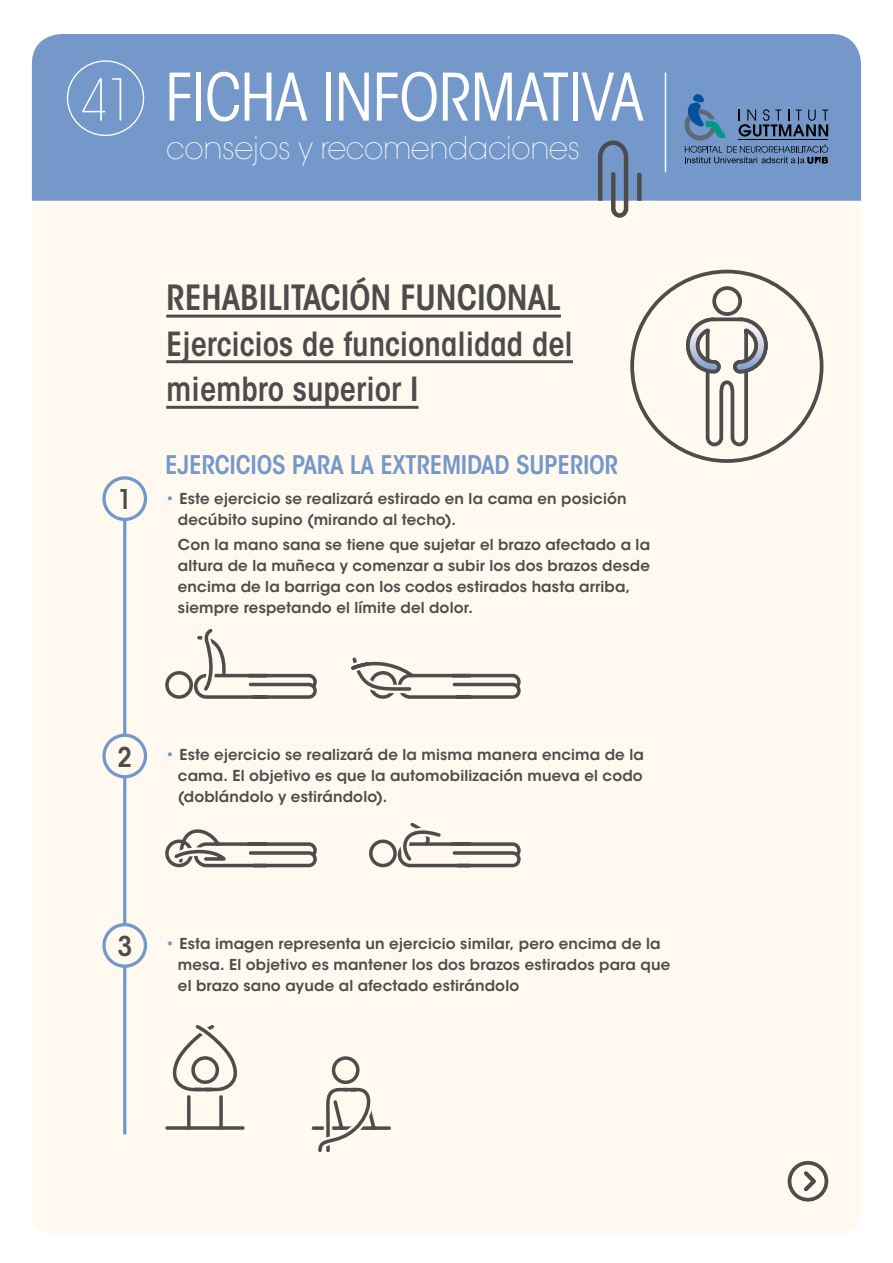
<style>
.page{position:relative;width:893px;height:1263px;background:#fff}
.page>*{position:absolute;margin:0;border:0;box-sizing:border-box;transform-origin:0 0}
.t1{font:condensed 64.8px "ITC Avant Garde Std";letter-spacing:-.01em;color:#fff}
.t2{font:200 condensed 57.3px "ITC Avant Garde Std";color:#fff}
.t3{font:600 condensed 34.5px "ITC Avant Garde Std";color:#4c4c4c}
.t4{font:600 condensed 33px/45.6px "ITC Avant Garde Std";color:#4c4c4c}
.t5{font:200 31.2px "ITC Avant Garde Std";letter-spacing:-.01em;color:#fff;scale:.96 1}
.t6{font:600 condensed 27.15px "ITC Avant Garde Std";color:#4d4d4d}
.t7{font:600 condensed 25.5px "ITC Avant Garde Std";letter-spacing:-.01em;color:#7498ca}
.t8{font:600 15px/21px "ITC Avant Garde Std";letter-spacing:.005em;color:#4d4d4d}
.s1{color:#7498ca}
</style>
<div class="page">
<div style="left:32px;top:34px;width:829px;height:167px;background:#7498ca"></div>
<div style="left:32px;top:201px;width:829px;height:1032px;background:#fff9f0"></div>
<svg style="left:685px;top:94px;width:143px;height:70px;background:#5e7fa9"></svg>
<div style="left:67px;top:60px;width:77px;height:76px;border:1px solid #fff;border-radius:50%"></div>
<hr style="left:665px;top:73px;width:1px;height:99px;background:#fff">
<div style="left:788px;top:1161px;width:40px;height:40px;border:4px solid #4d4d4d;border-radius:50%"></div>
<svg style="left:800px;top:1167px;width:20px;height:28px"></svg>
<hr style="left:123px;top:509px;width:3px;height:625px;background:#7498ca">
<div style="left:104px;top:478px;width:41px;height:41px;background:#fff9f0;border-radius:50%"></div>
<div style="left:102px;top:476px;width:45px;height:45px;border:3px solid #7498ca;border-radius:50%"></div>
<div style="left:104px;top:735px;width:41px;height:42px;background:#fff9f0;border-radius:50%"></div>
<div style="left:102px;top:734px;width:45px;height:44px;border:3px solid #7498ca;border-radius:50%"></div>
<div style="left:104px;top:925px;width:41px;height:41px;background:#fff9f0;border-radius:50%"></div>
<div style="left:102px;top:923px;width:45px;height:45px;border:3px solid #7498ca;border-radius:50%"></div>
<hr style="left:166px;top:315px;width:395px;height:3px;background:#4c4c4c">
<hr style="left:166px;top:360px;width:407px;height:3px;background:#4c4c4c">
<hr style="left:166px;top:406px;width:252px;height:3px;background:#4c4c4c">
<svg style="left:628px;top:268px;width:197px;height:197px"></svg>
<svg style="left:163px;top:619px;width:156px;height:81px"></svg>
<svg style="left:342px;top:649px;width:180px;height:51px"></svg>
<svg style="left:163px;top:821px;width:156px;height:48px"></svg>
<svg style="left:163px;top:1015px;width:90px;height:116px"></svg>
<svg style="left:310px;top:1054px;width:83px;height:105px"></svg>
<svg style="left:367px;top:820px;width:155px;height:51px"></svg>
<svg style="left:585px;top:138px;width:71px;height:120px"></svg>
<h2 class="t2" style="left:80px;top:67px;width:56px">41</h2>
<h1 class="t1" style="left:165px;top:58px;width:480px">FICHA INFORMATIVA</h1>
<h3 class="t5" style="left:166px;top:130px;width:433px">consejos y recomendaciones</h3>
<h3 class="t6" style="left:117px;top:482px;width:16px">1</h3>
<h3 class="t3" style="left:166px;top:276px;width:390px">REHABILITACIÓN FUNCIONAL</h3>
<h3 class="t4" style="left:166px;top:321px;width:408px">EJERCICIOS DE FUNCIONALIDAD DEL<br>MIEMBRO SUPERIOR I</h3>
<h3 class="t7" style="left:165px;top:449px;width:454px">EJERCICIOS PARA LA EXTREMI DAD SUPERIOR</h3>
<p class="t8" style="left:178px;top:488px;width:450px;text-indent:-13px"><span class="s1">•</span> Este ejercicio se realizará estirado en la cama en posición decúbito supino (mirando al techo).</p>
<p class="t8" style="left:178px;top:534px;width:474px">Con la mano sana se tiene que sujetar el brazo afectado a la altura de la muñeca y comenzar a subir los dos brazos desde encima de la barriga con los codos estirados hasta arriba, siempre respetando el límite del dolor.</p>
<h3 class="t6" style="left:117px;top:740px;width:16px">2</h3>
<p class="t8" style="left:178px;top:744px;width:467px;text-align:justify;text-indent:-13px"><span class="s1">•</span> Este ejercicio se realizará de la misma manera encima de la cama. El objetivo es que la automobilización mueva el codo (doblándolo y estirándolo).</p>
<h3 class="t6" style="left:117px;top:929px;width:16px">3</h3>
<p class="t8" style="left:178px;top:933px;width:494px;text-indent:-13px"><span class="s1">•</span> Esta imagen representa un ejercicio similar, pero encima de la mesa. El objetivo es mantener los dos brazos estirados para que el brazo sano ayude al afectado estirándolo</p>
</div>
